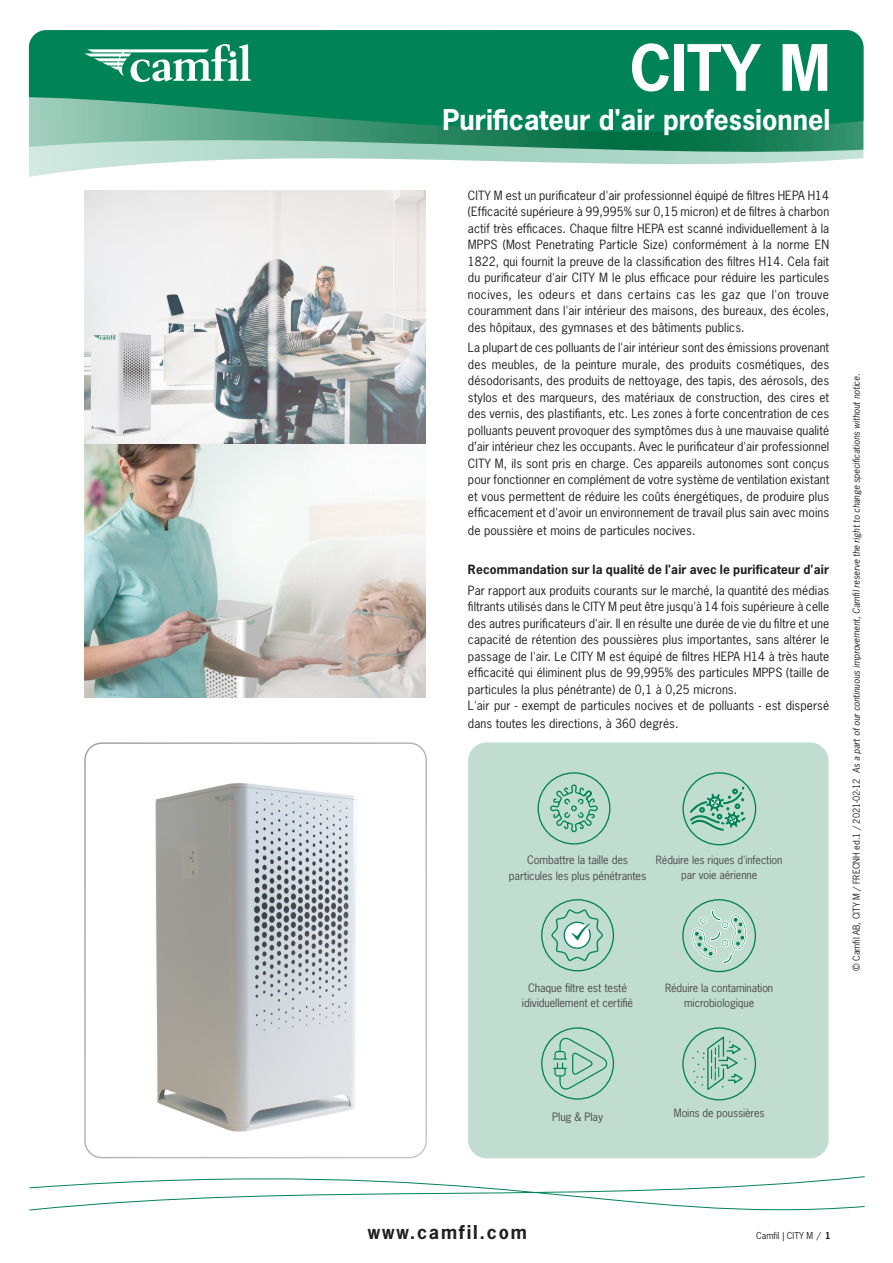
<style>
.page{position:relative;width:893px;height:1263px;background:#fff}
.page>*{position:absolute;margin:0;border:0;box-sizing:border-box;transform-origin:0 0}
.t1{font:700 60px "News Gothic Std";color:#fff}
.t2{font:700 27px "News Gothic Std";color:#fff}
.ruta{font:700 18px "News Gothic Std";letter-spacing:.1em;color:#231f20}
.Data_Sheet_Para_1{font:12px/16.5px "News Gothic Std";letter-spacing:.005em;color:#231f20;text-align:justify}
.Brödtext{font:12px/16.5px "News Gothic Std";letter-spacing:.005em;color:#231f20;text-align:justify}
.Brödtext-2{font:700 12px "News Gothic Std";letter-spacing:.015em;color:#231f20}
.body_txt{font:10.95px/15.5px "News Gothic Std";letter-spacing:-.01em;color:#4b4c4d;text-align:center}
.body_txt-2{font:10.8px/15.1px "News Gothic Std";letter-spacing:-.01em;color:#4b4c4d;text-align:center}
.t3{font:italic 9px "News Gothic Std";letter-spacing:-.005em;color:#231f20}
.t4{font:9px "News Gothic Std";color:#231f20}
.s1{font-style:normal}
.s2{font-weight:700}
</style>
<div class="page">
<img style="left:155px;top:783px;width:202px;height:349px">
<div style="left:84px;top:742px;width:343px;height:416px;border:2px solid #9d9fa2;border-radius:17px"></div>
<img style="left:84px;top:190px;width:341px;height:508px">
<svg style="left:29px;top:30px;width:834px;height:147px;background:#3e9f7d"></svg>
<svg style="left:84px;top:44px;width:167px;height:38px"></svg>
<svg style="left:29px;top:1155px;width:836px;height:56px"></svg>
<div style="left:469px;top:743px;width:359px;height:414px;background:#c1dcd1;border-radius:18px"></div>
<div style="left:468px;top:742px;width:360px;height:416px;border:2px solid #c1dcd1;border-radius:18px"></div>
<div style="left:537px;top:772px;width:73px;height:72px;border:1px solid #008457;border-radius:50%"></div>
<svg style="left:550px;top:784px;width:49px;height:49px"></svg>
<div style="left:541px;top:899px;width:73px;height:72px;border:1px solid #008457;border-radius:50%"></div>
<svg style="left:551px;top:908px;width:53px;height:54px"></svg>
<div style="left:541px;top:1027px;width:73px;height:73px;border:1px solid #008457;border-radius:50%"></div>
<svg style="left:553px;top:1038px;width:54px;height:51px"></svg>
<div style="left:682px;top:772px;width:74px;height:73px;border:1px solid #008457;border-radius:50%"></div>
<svg style="left:690px;top:787px;width:55px;height:43px"></svg>
<div style="left:682px;top:1027px;width:74px;height:73px;border:1px solid #008457;border-radius:50%"></div>
<svg style="left:692px;top:1034px;width:54px;height:58px"></svg>
<div style="left:682px;top:899px;width:74px;height:73px;border:1px solid #008457;border-radius:50%"></div>
<svg style="left:692px;top:910px;width:55px;height:54px"></svg>
<p class="t1" style="left:630px;top:28px;width:202px">CITY M</p>
<p class="t2" style="left:443px;top:102px;width:389px">Purificateur d'air professionnel</p>
<p class="Data_Sheet_Para_1" style="left:468px;top:187px;width:363px">CITY M est un purificateur d'air professionnel équipé de filtres HEPA H14 (Efficacité supérieure à 99,995% sur 0,15 micron) et de filtres à charbon actif très efficaces. Chaque filtre HEPA est scanné individuellement à la MPPS (Most Penetrating Particle Size) conformément à la norme EN 1822, qui fournit la preuve de la classification des filtres H14. Cela fait du purificateur d'air CITY M le plus efficace pour réduire les particules nocives, les odeurs et dans certains cas les gaz que l'on trouve couramment dans l'air intérieur des maisons, des bureaux, des écoles, des hôpitaux, des gymnases et des bâtiments publics.</p>
<p class="Data_Sheet_Para_1" style="left:468px;top:339px;width:363px">La plupart de ces polluants de l'air intérieur sont des émissions provenant des meubles, de la peinture murale, des produits cosmétiques, des désodorisants, des produits de nettoyage, des tapis, des aérosols, des stylos et des marqueurs, des matériaux de construction, des cires et des vernis, des plastifiants, etc. Les zones à forte concentration de ces polluants peuvent provoquer des symptômes dus à une mauvaise qualité d’air intérieur chez les occupants. Avec le purificateur d'air professionnel CITY M, ils sont pris en charge. Ces appareils autonomes sont conçus pour fonctionner en complément de votre système de ventilation existant et vous permettent de réduire les coûts énergétiques, de produire plus efficacement et d'avoir un environnement de travail plus sain avec moins</p>
<p class="Data_Sheet_Para_1" style="left:468px;top:522px;width:229px">de poussière et moins de particules nocives.</p>
<p class="Brödtext-2" style="left:468px;top:562px;width:362px">Recommandation sur la qualité de l'air avec le purificateur d'air</p>
<p class="Brödtext" style="left:468px;top:582px;width:363px">Par rapport aux produits courants sur le marché, la quantité des médias filtrants utilisés dans le CITY M peut être jusqu'à 14 fois supérieure à celle des autres purificateurs d'air. Il en résulte une durée de vie du filtre et une capacité de rétention des poussières plus importantes, sans altérer le passage de l'air. Le CITY M est équipé de filtres HEPA H14 à très haute efficacité qui éliminent plus de 99,995% des particules MPPS (taille de particules la plus pénétrante) de 0,1 à 0,25 microns.</p>
<p class="Brödtext" style="left:468px;top:697px;width:363px;line-height:18px">L'air pur - exempt de particules nocives et de polluants - est dispersé dans toutes les directions, à 360 degrés.</p>
<p class="body_txt" style="left:509px;top:852px;width:139px">Combattre la taille des particules les plus pénétrantes</p>
<p class="body_txt-2" style="left:656px;top:852px;width:128px">Réduire les riques d'infection par voie aérienne</p>
<p class="body_txt" style="left:522px;top:980px;width:113px">Chaque filtre est testé idividuellement et certifié</p>
<p class="body_txt-2" style="left:665px;top:980px;width:110px">Réduire la contamination microbiologique</p>
<p class="t3" style="left:851px;top:971px;width:599px;rotate:-90deg"><span class="s1">© Camfil AB, CITY M / FRECNH ed.1 / 2021-02-12</span> As a part of our continuous improvement, Camfil reserve the right to change specifications without notice.</p>
<p class="body_txt" style="left:552px;top:1109px;width:52px">Plug &amp; Play</p>
<p class="body_txt-2" style="left:674px;top:1105px;width:92px">Moins de poussières</p>
<p class="ruta" style="left:368px;top:1220px;width:161px">www.camfil.com</p>
<p class="t4" style="left:756px;top:1229px;width:76px">Camfil | CITY M / <span class="s2">1</span></p>
</div>
